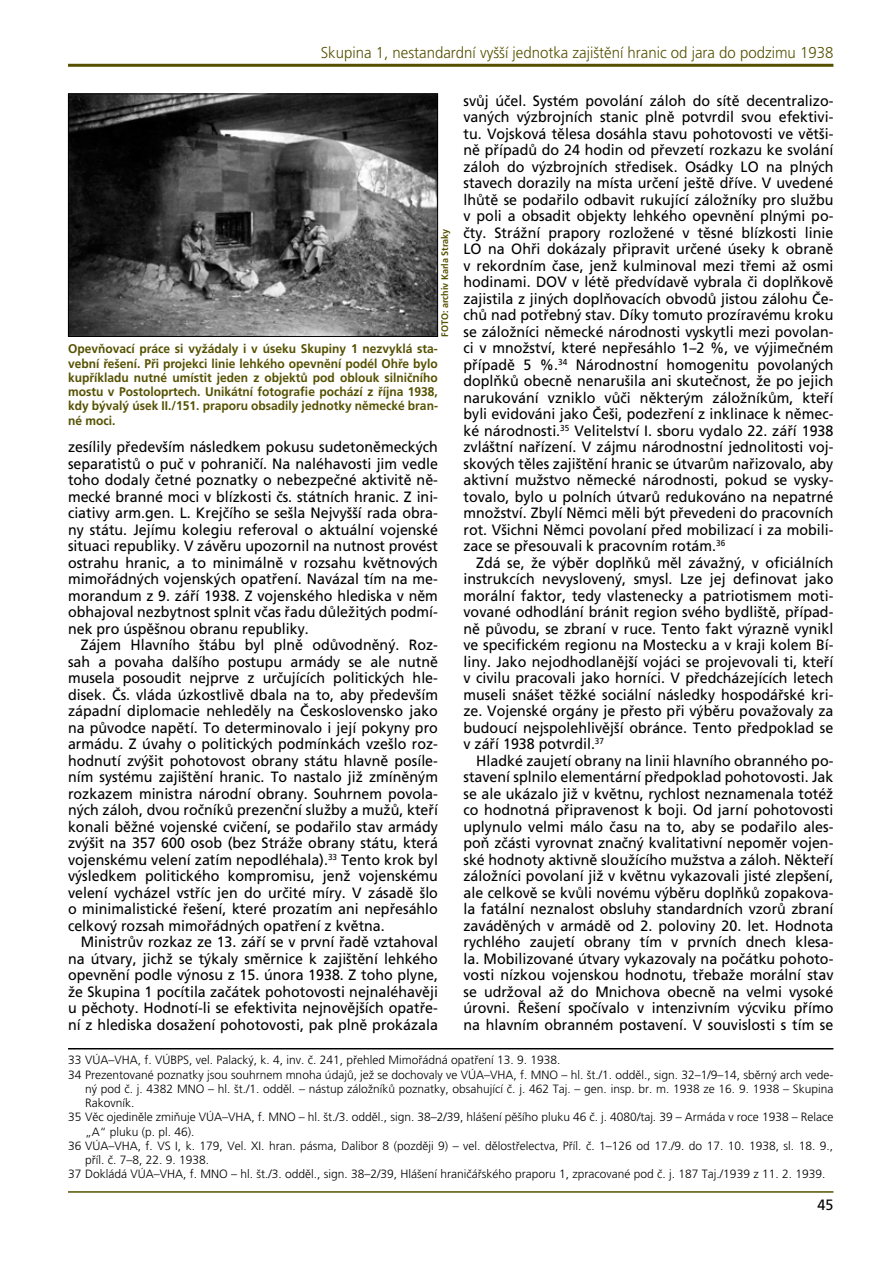
<style>
.page{position:relative;width:893px;height:1263px;background:#fff}
.page>*{position:absolute;margin:0;border:0;box-sizing:border-box;transform-origin:0 0}
.t1{font:15.75px "Frutiger CE Light";color:#555101;scale:.95 1}
.t2{font:15px/16.5px "Frutiger CE";color:#000;text-align:justify;scale:.95 1}
.t3{font:700 12.6px/14.2px "Frutiger CE";color:#555101;text-align:justify;scale:.95 1}
.t4{font:12px "Frutiger CE Light";color:#000}
.t5{font:700 9.45px "Frutiger CE";color:#555101;scale:.95 1}
</style>
<div class="page">
<hr style="left:68px;top:64px;width:765px;height:3px;background:#555101">
<hr style="left:68px;top:1191px;width:765px;height:2px;background:#555101">
<img style="left:70px;top:96px;width:366px;height:239px">
<div style="left:68px;top:94px;width:370px;height:243px;border:1px solid #000"></div>
<hr style="left:68px;top:1048px;width:765px;height:1px;background:#000">
<p class="t1" style="left:321px;top:44px;width:541px">Skupina 1, nestandardní vyšší jednotka zajištění hranic od jara do podzimu 1938</p>
<p class="t5" style="left:439px;top:337px;width:115px;rotate:-90deg">FOTO: archiv Karla Straky</p>
<p class="t3" style="left:68px;top:342px;width:391px">Opevňovací práce si vyžádaly i v úseku Skupiny 1 nezvyklá sta&shy;vební řešení. Při projekci linie lehkého opevnění podél Ohře bylo kupříkladu nutné umístit jeden z objektů pod oblouk silničního mostu v Postoloprtech. Unikátní fotografie pochází z října 1938, kdy bývalý úsek II./151. praporu obsadily jednotky německé bran&shy;né moci.</p>
<p class="t2" style="left:68px;top:439px;width:391px">zesílily především následkem pokusu sudetoněmeckých separatistů o puč v pohraničí. Na naléhavosti jim vedle toho dodaly četné poznatky o nebezpečné aktivitě ně&shy;mecké branné moci v blízkosti čs. státních hranic. Z ini&shy;ciativy arm.gen. L. Krejčího se sešla Nejvyšší rada obra&shy;ny státu. Jejímu kolegiu referoval o aktuální vojenské situaci republiky. V závěru upozornil na nutnost provést ostrahu hranic, a to minimálně v rozsahu květnových mimořádných vojenských opatření. Navázal tím na me&shy;morandum z 9. září 1938. Z vojenského hlediska v něm obhajoval nezbytnost splnit včas řadu důležitých podmí&shy;nek pro úspěšnou obranu republiky.</p>
<p class="t2" style="left:68px;top:637px;width:391px;text-indent:13px">Zájem Hlavního štábu byl plně odůvodněný. Roz&shy;sah a povaha dalšího postupu armády se ale nutně musela posoudit nejprve z určujících politických hle&shy;disek. Čs. vláda úzkostlivě dbala na to, aby především západní diplomacie nehleděly na Československo jako na původce napětí. To determinovalo i její pokyny pro armádu. Z úvahy o politických podmínkách vzešlo roz&shy;hodnutí zvýšit pohotovost obrany státu hlavně posíle&shy;ním systému zajištění hranic. To nastalo již zmíněným rozkazem ministra národní obrany. Souhrnem povola&shy;ných záloh, dvou ročníků prezenční služby a mužů, kteří konali běžné vojenské cvičení, se podařilo stav armády zvýšit na 357 600 osob (bez Stráže obrany státu, která vojenskému velení zatím nepodléhala).<sup>33</sup> Tento krok byl výsledkem politického kompromisu, jenž vojenskému velení vycházel vstříc jen do určité míry. V zásadě šlo o minimalistické řešení, které prozatím ani nepřesáhlo celkový rozsah mimořádných opatření z května.</p>
<p class="t2" style="left:68px;top:934px;width:391px;text-indent:13px">Ministrův rozkaz ze 13. září se v první řadě vztahoval na útvary, jichž se týkaly směrnice k zajištění lehkého opevnění podle výnosu z 15. února 1938. Z toho plyne, že Skupina 1 pocítila začátek pohotovosti nejnaléhavěji u pěchoty. Hodnotí-li se efektivita nejnovějších opatře&shy;ní z hlediska dosažení pohotovosti, pak plně prokázala</p>
<p class="t2" style="left:463px;top:92px;width:391px">svůj účel. Systém povolání záloh do sítě decentralizo&shy;vaných výzbrojních stanic plně potvrdil svou efektivi&shy;tu. Vojsková tělesa dosáhla stavu pohotovosti ve větši&shy;ně případů do 24 hodin od převzetí rozkazu ke svolání záloh do výzbrojních středisek. Osádky LO na plných stavech dorazily na místa určení ještě dříve. V uvedené lhůtě se podařilo odbavit rukující záložníky pro službu v poli a obsadit objekty lehkého opevnění plnými po&shy;čty. Strážní prapory rozložené v těsné blízkosti linie LO na Ohři dokázaly připravit určené úseky k obraně v rekordním čase, jenž kulminoval mezi třemi až osmi hodinami. DOV v létě předvídavě vybrala či doplňkově zajistila z jiných doplňovacích obvodů jistou zálohu Če&shy;chů nad potřebný stav. Díky tomuto prozíravému kroku se záložníci německé národnosti vyskytli mezi povolan&shy;ci v množství, které nepřesáhlo 1–2 %, ve výjimečném případě 5 %.<sup>34</sup> Národnostní homogenitu povolaných doplňků obecně nenarušila ani skutečnost, že po jejich narukování vzniklo vůči některým záložníkům, kteří byli evidováni jako Češi, podezření z inklinace k němec&shy;ké národnosti.<sup>35</sup> Velitelství I. sboru vydalo 22. září 1938 zvláštní nařízení. V zájmu národnostní jednolitosti voj&shy;skových těles zajištění hranic se útvarům nařizovalo, aby aktivní mužstvo německé národnosti, pokud se vysky&shy;tovalo, bylo u polních útvarů redukováno na nepatrné množství. Zbylí Němci měli být převedeni do pracovních rot. Všichni Němci povolaní před mobilizací i za mobili&shy;zace se přesouvali k pracovním rotám.<sup>36</sup></p>
<p class="t2" style="left:463px;top:554px;width:391px;text-indent:13px">Zdá se, že výběr doplňků měl závažný, v oficiálních instrukcích nevyslovený, smysl. Lze jej definovat jako morální faktor, tedy vlastenecky a patriotismem moti&shy;vované odhodlání bránit region svého bydliště, případ&shy;ně původu, se zbraní v ruce. Tento fakt výrazně vynikl ve specifickém regionu na Mostecku a v kraji kolem Bí&shy;liny. Jako nejodhodlanější vojáci se projevovali ti, kteří v civilu pracovali jako horníci. V předcházejících letech museli snášet těžké sociální následky hospodářské kri&shy;ze. Vojenské orgány je přesto při výběru považovaly za budoucí nejspolehlivější obránce. Tento předpoklad se v září 1938 potvrdil.<sup>37</sup></p>
<p class="t2" style="left:463px;top:752px;width:391px;text-indent:13px">Hladké zaujetí obrany na linii hlavního obranného po&shy;stavení splnilo elementární předpoklad pohotovosti. Jak se ale ukázalo již v květnu, rychlost neznamenala totéž co hodnotná připravenost k boji. Od jarní pohotovosti uplynulo velmi málo času na to, aby se podařilo ales&shy;poň zčásti vyrovnat značný kvalitativní nepoměr vojen&shy;ské hodnoty aktivně sloužícího mužstva a záloh. Někteří záložníci povolaní již v květnu vykazovali jisté zlepšení, ale celkově se kvůli novému výběru doplňků zopakova&shy;la fatální neznalost obsluhy standardních vzorů zbraní zaváděných v armádě od 2. poloviny 20. let. Hodnota rychlého zaujetí obrany tím v prvních dnech klesa&shy;la. Mobilizované útvary vykazovaly na počátku pohoto&shy;vosti nízkou vojenskou hodnotu, třebaže morální stav se udržoval až do Mnichova obecně na velmi vysoké úrovni. Řešení spočívalo v intenzivním výcviku přímo na hlavním obranném postavení. V souvislosti s tím se</p>
<p class="t4" style="left:68px;top:1053px;width:494px">33 VÚA–VHA, f. VÚBPS, vel. Palacký, k. 4, inv. č. 241, přehled Mimořádná opatření 13. 9. 1938.</p>
<p class="t4" style="left:68px;top:1067px;width:767px">34 Prezentované poznatky jsou souhrnem mnoha údajů, jež se dochovaly ve VÚA–VHA, f. MNO – hl. št./1. odděl., sign. 32–1/9–14, sběrný arch vede-</p>
<p class="t4" style="left:85px;top:1082px;width:750px">ný pod č. j. 4382 MNO – hl. št./1. odděl. – nástup záložníků poznatky, obsahující č. j. 462 Taj. – gen. insp. br. m. 1938 ze 16. 9. 1938 – Skupina</p>
<p class="t4" style="left:85px;top:1096px;width:51px">Rakovník.</p>
<p class="t4" style="left:68px;top:1110px;width:767px">35 Věc ojediněle zmiňuje VÚA–VHA, f. MNO – hl. št./3. odděl., sign. 38–2/39, hlášení pěšího pluku 46 č. j. 4080/taj. 39 – Armáda v roce 1938 – Relace</p>
<p class="t4" style="left:85px;top:1124px;width:111px">„A“ pluku (p. pl. 46).</p>
<p class="t4" style="left:68px;top:1139px;width:767px">36 VÚA–VHA, f. VS I, k. 179, Vel. XI. hran. pásma, Dalibor 8 (později 9) – vel. dělostřelectva, Příl. č. 1–126 od 17./9. do 17. 10. 1938, sl. 18. 9.,</p>
<p class="t4" style="left:85px;top:1153px;width:126px">příl. č. 7–8, 22. 9. 1938.</p>
<p class="t4" style="left:68px;top:1167px;width:759px">37 Dokládá VÚA–VHA, f. MNO – hl. št./3. odděl., sign. 38–2/39, Hlášení hraničářského praporu 1, zpracované pod č. j. 187 Taj./1939 z 11. 2. 1939.</p>
<p class="t2" style="left:818px;top:1196px;width:18px">45</p>
</div>
